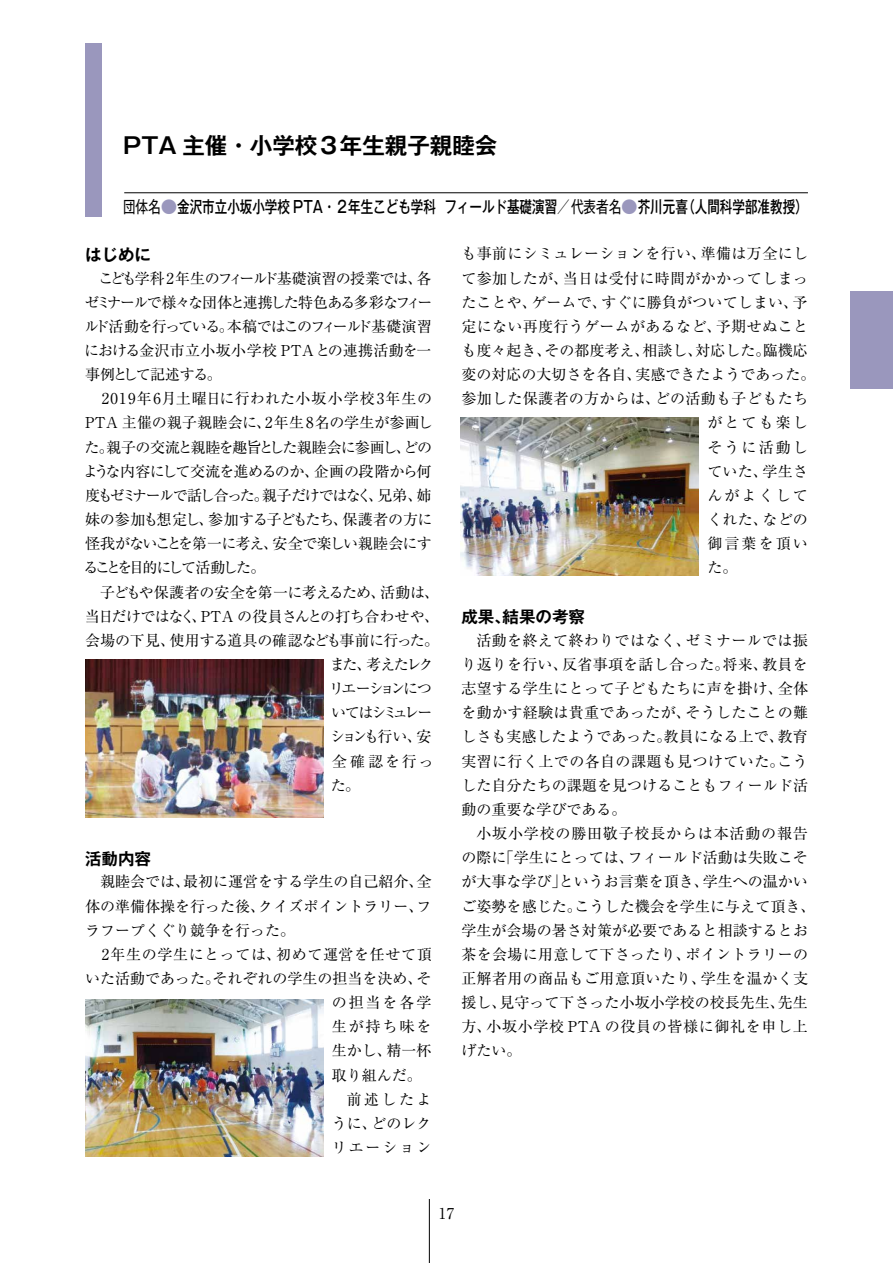
<style>
.page{position:relative;width:893px;height:1263px;background:#fff}
.page>*{position:absolute;margin:0;border:0;box-sizing:border-box;transform-origin:0 0}
.t1{font:700 22.5px "Gothic MB101 Pr 6 N De";color:#000}
.t2{font:500 16.5px "Gothic MB101 Pr 6 N";color:#000;scale:.76 1}
.t3{font:700 16.5px "Gothic MB101 Pr 6 N De";color:#000}
.t4{font:15px/24.2px "Ryumin Pro";letter-spacing:.005em;color:#000;text-align:justify}
.t5{font:15px "Ryumin Pro";letter-spacing:.025em;color:#000}
.t6{font:15px "Ryumin Pro";letter-spacing:-.045em;color:#000}
.t7{font:15px "Ryumin Pro";letter-spacing:-.015em;color:#000}
.t8{font:15px "Ryumin Pro";letter-spacing:-.035em;color:#000}
.t9{font:15px "Ryumin Pro";letter-spacing:.04em;color:#000}
.t10{font:15px "Ryumin Pro";letter-spacing:-.155em;color:#000}
.t11{font:15px "Ryumin Pro";letter-spacing:-.13em;color:#000}
.s1{font-weight:400}
.s2{color:#9a97bd}
</style>
<div class="page">
<div style="left:85px;top:43px;width:17px;height:173px;background:#9a97bd"></div>
<hr style="left:124px;top:192px;width:684px;height:1px;background:#000">
<img style="left:85px;top:660px;width:238px;height:157px">
<img style="left:85px;top:999px;width:238px;height:158px">
<img style="left:461px;top:418px;width:238px;height:157px">
<div style="left:850px;top:291px;width:43px;height:98px;background:#9a97bd"></div>
<hr style="left:429px;top:1199px;width:1px;height:64px;background:#000">
<h1 class="t1" style="left:123px;top:126px;width:376px">PTA 主催・小学校３年生親子親睦会</h1>
<p class="t2" style="left:123px;top:193px;width:902px"><span class="s1">団体名</span><span class="s2">●</span>金沢市立小坂小学校 PTA・２年生こども学科 フィールド基礎演習<span class="s1">／代表者名</span><span class="s2">●</span>芥川元喜（人間科学部准教授）</p>
<p class="t3" style="left:85px;top:241px;width:67px">はじめに</p>
<p class="t4" style="left:84px;top:265px;width:350px;text-indent:14px">こども学科 2年生のフィールド基礎演習の授業では、各ゼミナールで様々な団体と連携した特色ある多彩なフィールド活動を行っている。本稿ではこのフィールド基礎演習における金沢市立小坂小学校 PTAとの連携活動を一事例として記述する。</p>
<p class="t4" style="left:83px;top:386px;width:351px;text-indent:19px">2019年6月土曜日に行われた小坂小学校3年生のPTA 主催の親子親睦会に、2年生8名の学生が参画した。親子の交流と親睦を趣旨とした親睦会に参画し、どのような内容にして交流を進めるのか、企画の段階から何度もゼミナールで話し合った。親子だけではなく、兄弟、姉妹の参加も想定し、参加する子どもたち、保護者の方に怪我がないことを第一に考え、安全で楽しい親睦会にすることを目的にして活動した。</p>
<p class="t8" style="left:100px;top:580px;width:341px">子どもや保護者の安全を第一に考えるため、活動は、</p>
<p class="t6" style="left:85px;top:604px;width:356px">当日だけではなく、PTA の役員さんとの打ち合わせや、</p>
<p class="t7" style="left:85px;top:628px;width:356px">会場の下見、使用する道具の確認なども事前に行った。</p>
<p class="t4" style="left:330px;top:651px;width:106px">また、考えたレク</p>
<p class="t10" style="left:329px;top:677px;width:104px">リエーションにつ</p>
<p class="t11" style="left:331px;top:701px;width:103px">いてはシミュレー</p>
<p class="t4" style="left:330px;top:724px;width:103px">ションも行い、安</p>
<p class="t4" style="left:332px;top:748px;width:104px">全確認を行っ</p>
<p class="t4" style="left:331px;top:772px;width:31px">た。</p>
<p class="t3" style="left:85px;top:844px;width:67px">活動内容</p>
<p class="t4" style="left:85px;top:869px;width:348px;text-indent:15px">親睦会では、最初に運営をする学生の自己紹介、全体の準備体操を行った後、クイズポイントラリー、フラフープくぐり競争を行った。</p>
<p class="t9" style="left:102px;top:942px;width:331px">2年生の学生にとっては、初めて運営を任せて頂</p>
<p class="t4" style="left:85px;top:965px;width:348px">いた活動であった。それぞれの学生の担当を決め、そ</p>
<p class="t4" style="left:332px;top:989px;width:101px">の担当を各学</p>
<p class="t4" style="left:332px;top:1013px;width:101px">生が持ち味を</p>
<p class="t4" style="left:332px;top:1038px;width:101px">生かし、精一杯</p>
<p class="t4" style="left:332px;top:1062px;width:92px">取り組んだ。</p>
<p class="t4" style="left:347px;top:1086px;width:86px">前述したよ</p>
<p class="t4" style="left:332px;top:1110px;width:101px">うに、どのレク</p>
<p class="t4" style="left:332px;top:1134px;width:101px">リエーション</p>
<p class="t5" style="left:461px;top:242px;width:348px">も事前にシミュレーションを行い、準備は万全にし</p>
<p class="t5" style="left:461px;top:266px;width:348px">て参加したが、当日は受付に時間がかかってしまっ</p>
<p class="t4" style="left:461px;top:289px;width:348px">たことや、ゲームで、すぐに勝負がついてしまい、予</p>
<p class="t5" style="left:461px;top:314px;width:348px">定にない再度行うゲームがあるなど、予期せぬこと</p>
<p class="t4" style="left:461px;top:337px;width:348px">も度々起き、その都度考え、相談し、対応した。臨機応</p>
<p class="t4" style="left:461px;top:361px;width:356px">変の対応の大切さを各自、実感できたようであった。</p>
<p class="t5" style="left:461px;top:387px;width:348px">参加した保護者の方からは、どの活動も子どもたち</p>
<p class="t4" style="left:707px;top:410px;width:102px">がとても楽し</p>
<p class="t4" style="left:707px;top:434px;width:102px">そうに活動し</p>
<p class="t4" style="left:707px;top:458px;width:102px">ていた、学生さ</p>
<p class="t4" style="left:707px;top:482px;width:102px">んがよくして</p>
<p class="t4" style="left:707px;top:506px;width:102px">くれた、などの</p>
<p class="t4" style="left:707px;top:530px;width:102px">御言葉を頂い</p>
<p class="t4" style="left:707px;top:555px;width:31px">た。</p>
<p class="t3" style="left:461px;top:603px;width:125px">成果、結果の考察</p>
<p class="t4" style="left:461px;top:627px;width:348px;text-indent:15px">活動を終えて終わりではなく、ゼミナールでは振り返りを行い、反省事項を話し合った。将来、教員を志望する学生にとって子どもたちに声を掛け、全体を動かす経験は貴重であったが、そうしたことの難しさも実感したようであった。教員になる上で、教育実習に行く上での各自の課題も見つけていた。こうした自分たちの課題を見つけることもフィールド活動の重要な学びである。</p>
<p class="t4" style="left:461px;top:820px;width:356px;text-align:left;text-indent:15px">小坂小学校の勝田敬子校長からは本活動の報告の際に「学生にとっては、フィールド活動は失敗こそが大事な学び」というお言葉を頂き、学生への温かいご姿勢を感じた。こうした機会を学生に与えて頂き、学生が会場の暑さ対策が必要であると相談するとお茶を会場に用意して下さったり、ポイントラリーの正解者用の商品もご用意頂いたり、学生を温かく支援し、見守って下さった小坂小学校の校長先生、先生方、小坂小学校 PTA の役員の皆様に御礼を申し上げたい。</p>
<p class="t4" style="left:439px;top:1200px;width:17px">17</p>
</div>
